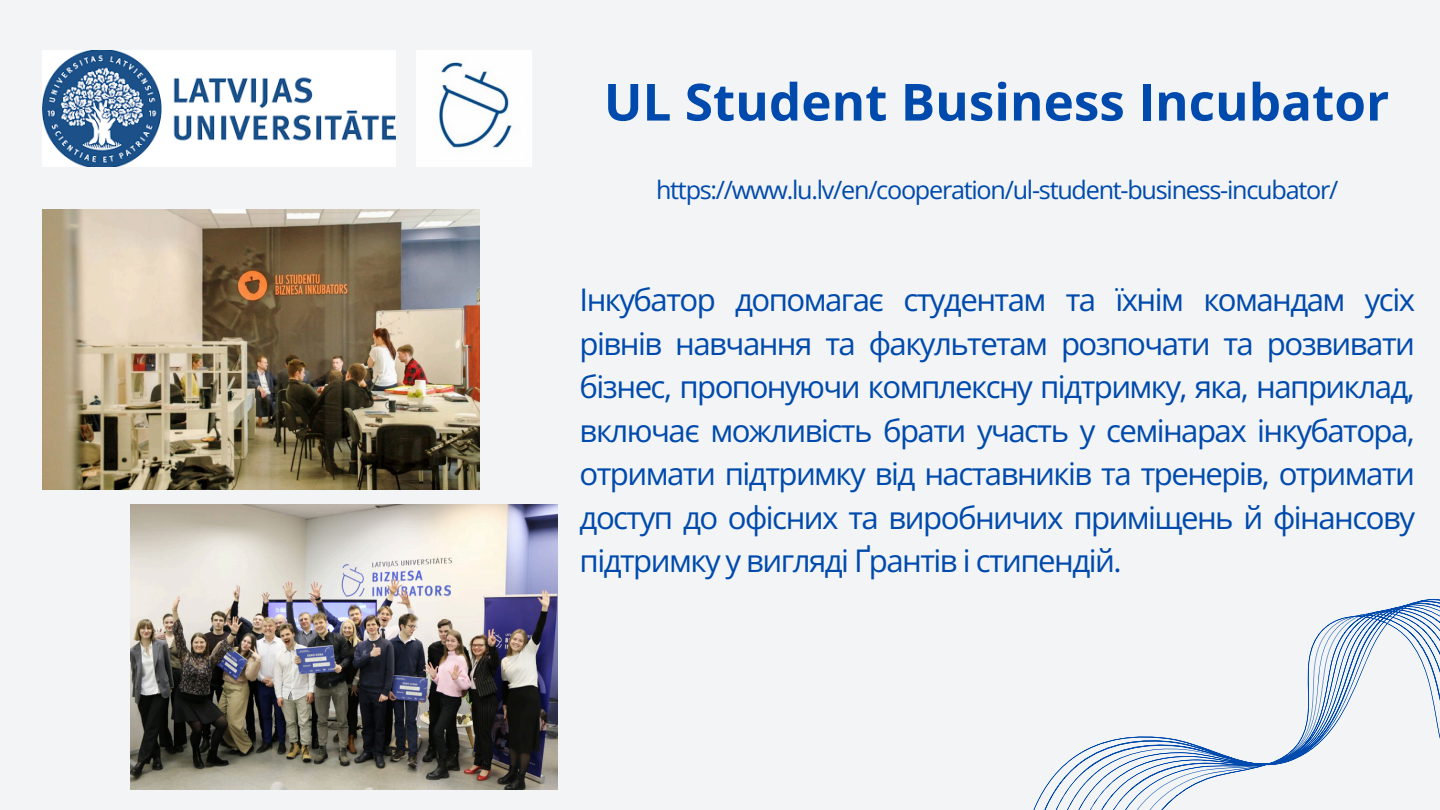
<style>
.page{position:relative;width:1440px;height:810px;background:#f2f4f5}
.page>*{position:absolute;margin:0;border:0;box-sizing:border-box;transform-origin:0 0}
.t1{font:700 51.2px "Open Sans";color:#004aad}
.t2{font:31.2px/43.5px "Open Sans";letter-spacing:-.05em;color:#004aad;text-align:justify}
.t3{font:25.2px "Open Sans";letter-spacing:-.05em;color:#004aad}
</style>
<div class="page">
<svg style="left:1033px;top:599px;width:407px;height:211px"></svg>
<img style="left:43px;top:51px;width:352px;height:115px">
<img style="left:43px;top:209px;width:436px;height:281px">
<img style="left:130px;top:505px;width:428px;height:285px">
<img style="left:416px;top:51px;width:116px;height:115px">
<p class="t1" style="left:604px;top:66px;width:787px">UL Student Business Incubator</p>
<p class="t3" style="left:656px;top:172px;width:684px">https://www.lu.lv/en/cooperation/ul-student-business-incubator/</p>
<h1 class="t2" style="left:580px;top:277px;width:837px">Інкубатор допомагає студентам та їхнім командам усіх рівнів навчання та факультетам розпочати та розвивати бізнес, пропонуючи комплексну підтримку, яка, наприклад, включає можливість брати участь у семінарах інкубатора, отримати підтримку від наставників та тренерів, отримати доступ до офісних та виробничих приміщень й фінансову підтримку у вигляді Ґрантів і стипендій.</h1>
</div>
